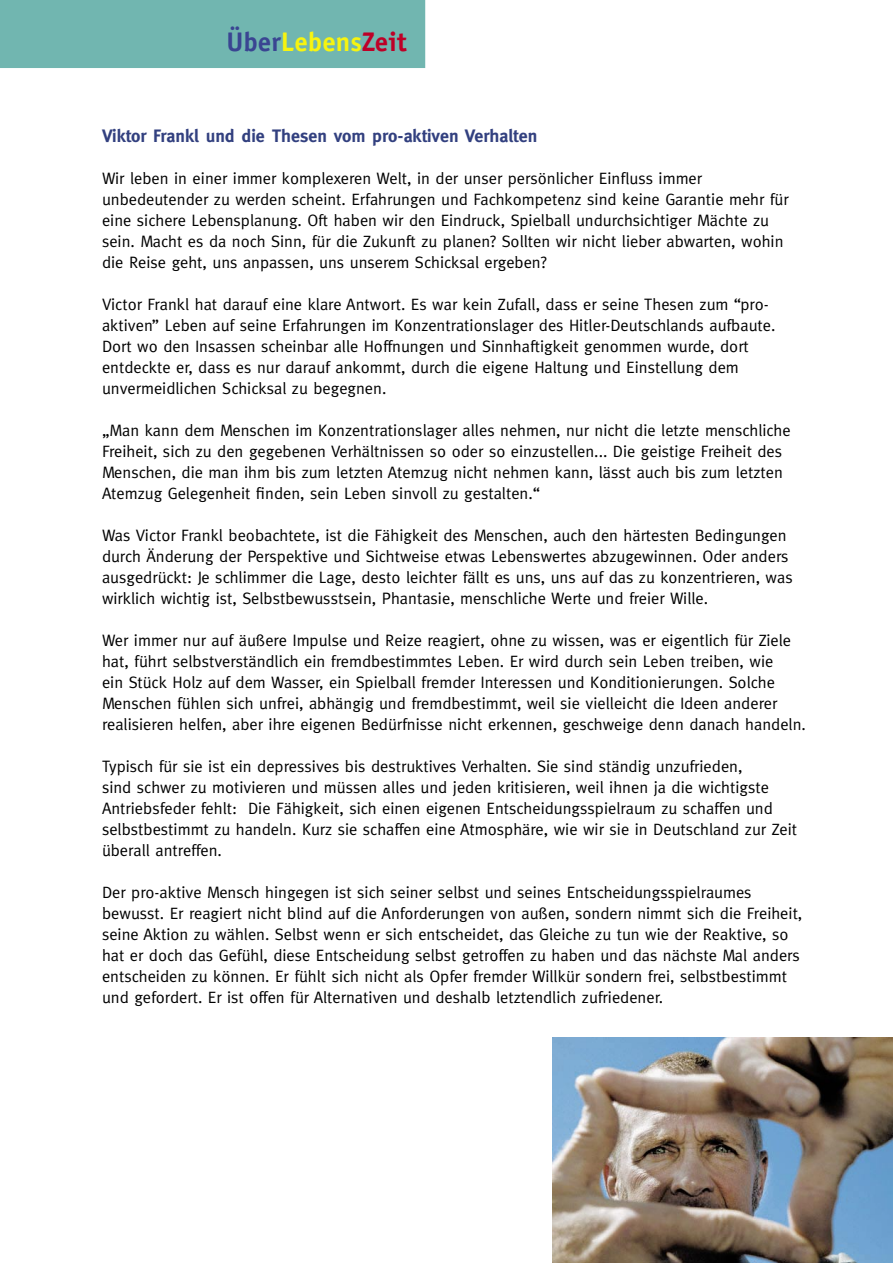
<style>
.page{position:relative;width:893px;height:1263px;background:#fff}
.page>*{position:absolute;margin:0;border:0;box-sizing:border-box;transform-origin:0 0}
.t1{font:700 27px "Officina Sans";color:#f7f410}
.t2{font:700 18px "Meta";color:#32407f}
.t3{font:16.5px/21px "Meta";color:#000}
.s1{color:#3a4592}
.s2{color:#be0027}
.s3{font-weight:400;color:#71b6b0}
</style>
<div class="page">
<div style="left:4px;top:4px;width:417px;height:60px;background:#71b6b0"></div>
<div style="left:0;top:0;width:425px;height:68px;border:9px solid #71b6b0"></div>
<img style="left:552px;top:1038px;width:340px;height:225px">
<h1 class="t1" style="left:226px;top:25px;width:190px"><span class="s1">Über</span>Lebens<span class="s2">Zeit</span><span class="s3">.</span></h1>
<p class="t2" style="left:102px;top:125px;width:437px">Viktor Frankl und die Thesen vom pro-aktiven Verhalten</p>
<p class="t3" style="left:102px;top:167px;width:688px">Wir leben in einer immer komplexeren Welt, in der unser persönlicher Einfluss immer unbedeutender zu werden scheint. Erfahrungen und Fachkompetenz sind keine Garantie mehr für eine sichere Lebensplanung. Oft haben wir den Eindruck, Spielball undurchsichtiger Mächte zu sein. Macht es da noch Sinn, für die Zukunft zu planen? Sollten wir nicht lieber abwarten, wohin die Reise geht, uns anpassen, uns unserem Schicksal ergeben?</p>
<p class="t3" style="left:102px;top:293px;width:675px">Victor Frankl hat darauf eine klare Antwort. Es war kein Zufall, dass er seine Thesen zum “pro&shy;aktiven” Leben auf seine Erfahrungen im Konzentrationslager des Hitler-Deutschlands aufbaute.<br>Dort wo den Insassen scheinbar alle Hoffnungen und Sinnhaftigkeit genommen wurde, dort entdeckte er, dass es nur darauf ankommt, durch die eigene Haltung und Einstellung dem unvermeidlichen Schicksal zu begegnen.</p>
<p class="t3" style="left:102px;top:419px;width:690px">„Man kann dem Menschen im Konzentrationslager alles nehmen, nur nicht die letzte menschliche Freiheit, sich zu den gegebenen Verhältnissen so oder so einzustellen... Die geistige Freiheit des Menschen, die man ihm bis zum letzten Atemzug nicht nehmen kann, lässt auch bis zum letzten Atemzug Gelegenheit finden, sein Leben sinvoll zu gestalten.“</p>
<p class="t3" style="left:102px;top:524px;width:692px">Was Victor Frankl beobachtete, ist die Fähigkeit des Menschen, auch den härtesten Bedingungen durch Änderung der Perspektive und Sichtweise etwas Lebenswertes abzugewinnen. Oder anders ausgedrückt: Je schlimmer die Lage, desto leichter fällt es uns, uns auf das zu konzentrieren, was wirklich wichtig ist, Selbstbewusstsein, Phantasie, menschliche Werte und freier Wille.</p>
<p class="t3" style="left:102px;top:629px;width:705px">Wer immer nur auf äußere Impulse und Reize reagiert, ohne zu wissen, was er eigentlich für Ziele hat, führt selbstverständlich ein fremdbestimmtes Leben. Er wird durch sein Leben treiben, wie<br>ein Stück Holz auf dem Wasser, ein Spielball fremder Interessen und Konditionierungen. Solche Menschen fühlen sich unfrei, abhängig und fremdbestimmt, weil sie vielleicht die Ideen anderer realisieren helfen, aber ihre eigenen Bedürfnisse nicht erkennen, geschweige denn danach handeln.</p>
<p class="t3" style="left:102px;top:755px;width:697px">Typisch für sie ist ein depressives bis destruktives Verhalten. Sie sind ständig unzufrieden,<br>sind schwer zu motivieren und müssen alles und jeden kritisieren, weil ihnen ja die wichtigste Antriebsfeder fehlt: Die Fähigkeit, sich einen eigenen Entscheidungsspielraum zu schaffen und selbstbestimmt zu handeln. Kurz sie schaffen eine Atmosphäre, wie wir sie in Deutschland zur Zeit überall antreffen.</p>
<p class="t3" style="left:102px;top:881px;width:702px">Der pro-aktive Mensch hingegen ist sich seiner selbst und seines Entscheidungsspielraumes bewusst. Er reagiert nicht blind auf die Anforderungen von außen, sondern nimmt sich die Freiheit, seine Aktion zu wählen. Selbst wenn er sich entscheidet, das Gleiche zu tun wie der Reaktive, so hat er doch das Gefühl, diese Entscheidung selbst getroffen zu haben und das nächste Mal anders entscheiden zu können. Er fühlt sich nicht als Opfer fremder Willkür sondern frei, selbstbestimmt und gefordert. Er ist offen für Alternativen und deshalb letztendlich zufriedener.</p>
</div>
